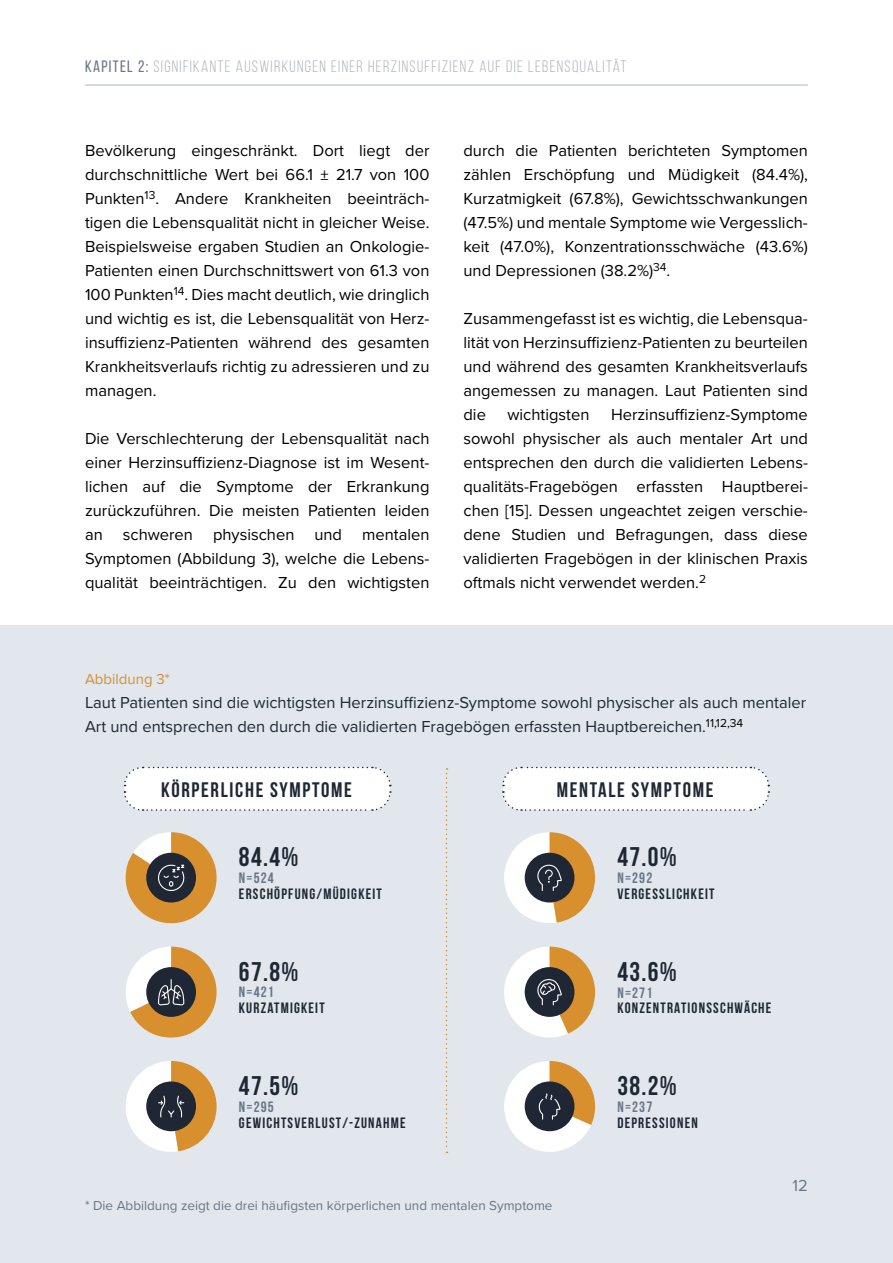
<style>
.page{position:relative;width:893px;height:1263px;background:#fff}
.page>*{position:absolute;margin:0;border:0;box-sizing:border-box;transform-origin:0 0}
.t1{font:700 27px "Bebas Neue";letter-spacing:.05em;color:#1e2733}
.t2{font:700 21px "Bebas Neue";letter-spacing:.08em;color:#1e2733}
.t3{font:16.5px/24px "Proxima Nova";color:#000;text-align:justify}
.t4{font:16.5px/24px "Proxima Nova";color:#1e2733}
.t5{font:16.5px "Bebas Neue";letter-spacing:.08em;color:#abb6bd}
.t6{font:16.5px "Proxima Nova";color:#697686}
.t7{font:700 15px "Bebas Neue";letter-spacing:.08em;color:#1e2733}
.t8{font:700 15px "Bebas Neue";letter-spacing:.08em;color:#697686}
.t9{font:15px "Proxima Nova";color:#d7902d}
.t10{font:13.5px "Proxima Nova";color:#697686}
.s1{color:#697686}
</style>
<div class="page">
<hr style="left:85px;top:85px;width:723px;height:1px;background:#abb6bd">
<div style="left:0;top:626px;width:893px;height:637px;background:#e1e7ec"></div>
<svg style="left:446px;top:768px;width:1px;height:385px"></svg>
<svg style="left:124px;top:766px;width:267px;height:45px;background:#f8f9f9"></svg>
<svg style="left:502px;top:766px;width:268px;height:45px;background:#f8f9f9"></svg>
<svg style="left:126px;top:832px;width:91px;height:91px"></svg>
<svg style="left:504px;top:832px;width:91px;height:91px"></svg>
<svg style="left:126px;top:946px;width:91px;height:92px"></svg>
<svg style="left:504px;top:946px;width:91px;height:92px"></svg>
<svg style="left:126px;top:1061px;width:91px;height:91px"></svg>
<svg style="left:504px;top:1061px;width:91px;height:91px"></svg>
<p class="t5" style="left:85px;top:57px;width:543px"><span class="s1">Kapitel 2:</span> SIGNIFIKANTE AUSWIRKUNGEN EINER HERZINSUFFIZIENZ AUF DIE LEBENSQUALITÄT</p>
<p class="t3" style="left:85px;top:137px;width:346px">Bevölkerung eingeschränkt. Dort liegt der durchschnittliche Wert bei 66.1 ± 21.7 von 100<br>Punkten<sup>13</sup>. Andere Krankheiten beeinträch&shy;tigen die Lebensqualität nicht in gleicher Weise.<br>Beispielsweise ergaben Studien an Onkologie-Patienten einen Durchschnittswert von 61.3 von 100 Punkten<sup>14</sup>. Dies macht deutlich, wie dringlich und wichtig es ist, die Lebensqualität von Herz&shy;insuffizienz-Patienten während des gesamten Krankheitsverlaufs richtig zu adressieren und zu managen.</p>
<p class="t3" style="left:85px;top:425px;width:346px">Die Verschlechterung der Lebensqualität nach einer Herzinsuffizienz-Diagnose ist im Wesent&shy;lichen auf die Symptome der Erkrankung zurückzuführen. Die meisten Patienten leiden an schweren physischen und mentalen Symptomen (Abbildung 3), welche die Lebens&shy;qualität beeinträchtigen. Zu den wichtigsten</p>
<p class="t3" style="left:463px;top:137px;width:346px">durch die Patienten berichteten Symptomen zählen Erschöpfung und Müdigkeit (84.4%), Kurzatmigkeit (67.8%), Gewichtsschwankungen (47.5%) und mentale Symptome wie Vergesslich&shy;keit (47.0%), Konzentrationsschwäche (43.6%) und Depressionen (38.2%)<sup>34</sup>.</p>
<p class="t3" style="left:463px;top:305px;width:346px">Zusammengefasst ist es wichtig, die Lebensqua&shy;lität von Herzinsuffizienz-Patienten zu beurteilen und während des gesamten Krankheitsverlaufs angemessen zu managen. Laut Patienten sind die</p>
<p class="t3" style="left:463px;top:401px;width:346px;text-indent:148px">Herzinsuffizienz-Symptome sowohl physischer als auch mentaler Art und entsprechen den durch die validierten Lebens&shy;qualitäts-Fragebögen erfassten Hauptberei&shy;chen [15]. Dessen ungeachtet zeigen verschie&shy;dene Studien und Befragungen, dass diese validierten Fragebögen in der klinischen Praxis oftmals nicht verwendet werden.<sup>2</sup></p>
<p class="t3" style="left:507px;top:401px;width:84px">wichtigsten</p>
<p class="t9" style="left:85px;top:667px;width:86px">Abbildung 3*</p>
<p class="t4" style="left:85px;top:689px;width:723px">Laut Patienten sind die wichtigsten Herzinsuffizienz-Symptome sowohl physischer als auch mentaler<br>Art und entsprechen den durch die validierten Fragebögen erfassten Hauptbereichen.<sup>11,12,34</sup></p>
<p class="t2" style="left:161px;top:778px;width:192px">KÖRPERLICHE SYMPTOME</p>
<p class="t2" style="left:557px;top:778px;width:158px">MENTALE SYMPTOME</p>
<h1 class="t1" style="left:239px;top:842px;width:61px">84.4%</h1>
<p class="t7" style="left:239px;top:885px;width:144px">ERSCHÖPFUNG/MÜDIGKEIT</p>
<p class="t8" style="left:239px;top:869px;width:36px">N=524</p>
<h1 class="t1" style="left:617px;top:842px;width:61px">47.0%</h1>
<p class="t7" style="left:617px;top:885px;width:99px">VERGESSLICHKEIT</p>
<p class="t8" style="left:617px;top:870px;width:36px">N=292</p>
<h1 class="t1" style="left:239px;top:957px;width:61px">67.8%</h1>
<p class="t7" style="left:239px;top:1000px;width:87px">KURZATMIGKEIT</p>
<p class="t8" style="left:239px;top:983px;width:36px">N=421</p>
<h1 class="t1" style="left:617px;top:957px;width:61px">43.6%</h1>
<p class="t7" style="left:617px;top:1000px;width:156px">KONZENTRATIONSSCHWÄCHE</p>
<p class="t8" style="left:617px;top:984px;width:36px">N=271</p>
<h1 class="t1" style="left:239px;top:1071px;width:61px">47.5%</h1>
<p class="t7" style="left:239px;top:1114px;width:168px">GEWICHTSVERLUST/-ZUNAHME</p>
<p class="t8" style="left:239px;top:1099px;width:36px">N=295</p>
<h1 class="t1" style="left:617px;top:1071px;width:61px">38.2%</h1>
<p class="t7" style="left:617px;top:1114px;width:82px">DEPRESSIONEN</p>
<p class="t8" style="left:617px;top:1099px;width:36px">N=237</p>
<p class="t6" style="left:793px;top:1173px;width:17px">12</p>
<p class="t10" style="left:85px;top:1195px;width:469px">* Die Abbildung zeigt die drei häufigsten körperlichen und mentalen Symptome</p>
</div>
